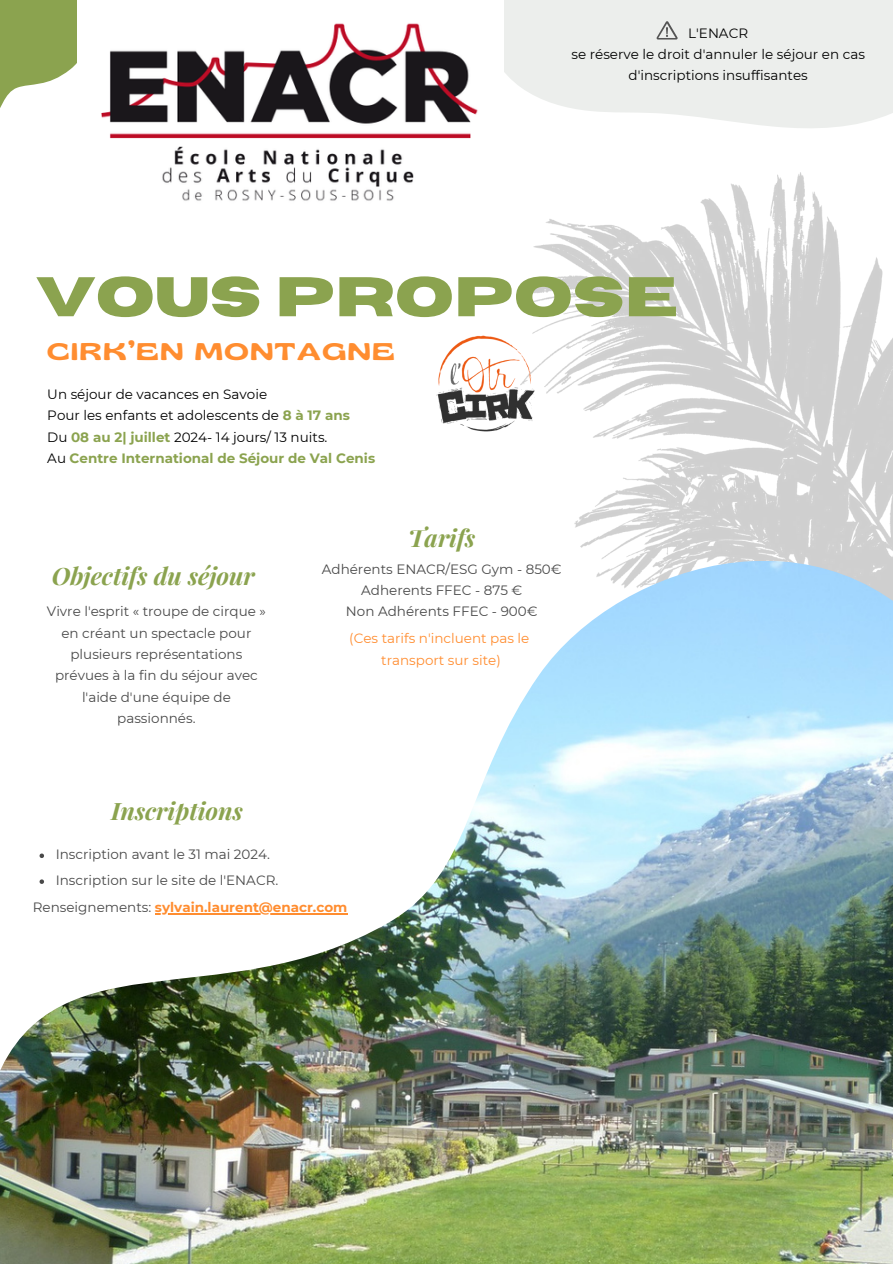
<style>
.page{position:relative;width:893px;height:1264px;background:#fff}
.page>*{position:absolute;margin:0;border:0;box-sizing:border-box;transform-origin:0 0}
.t1{font:700 55.65px "Horizon";color:#8ba34f}
.t2{font:italic 700 24px "Playfair Display";color:#8ba34f}
.t3{font:expanded 24px "Gliker";letter-spacing:.07em;color:#ff8d30}
.t4{font:13.5px/21.3px "Montserrat";color:#494949;text-align:center}
.t5{font:13.5px/21.3px "Montserrat";color:#000;text-align:center}
.t6{font:13.5px "Montserrat";color:#ff8d30}
.t7{font:700 13.5px "Montserrat";color:#ff8d30}
.t8{font:700 13.5px "Montserrat";color:#8ba34f}
.s1{font-weight:700;color:#8ba34f}
.s2{font-weight:400;color:#000}
.s3{font-weight:400;color:#494949}
</style>
<div class="page">
<img style="left:523px;top:172px;width:369px;height:389px">
<img style="left:0;top:561px;width:892px;height:702px">
<svg style="left:0;top:0;width:77px;height:108px"></svg>
<svg style="left:504px;top:0;width:388px;height:128px;background:#edefed"></svg>
<img style="left:101px;top:23px;width:377px;height:178px">
<img style="left:436px;top:325px;width:115px;height:125px">
<svg style="left:656px;top:21px;width:21px;height:18px"></svg>
<svg style="left:40px;top:853px;width:4px;height:5px"></svg>
<svg style="left:40px;top:879px;width:4px;height:4px"></svg>
<hr style="left:155px;top:913px;width:192px;height:1px;background:#ff8d30">
<p class="t5" style="left:688px;top:22px;width:61px">L'ENACR</p>
<h3 class="t5" style="left:571px;top:43px;width:295px">se réserve le droit d'annuler le séjour en cas d'inscriptions insuffisantes</h3>
<p class="t1" style="left:36px;top:270px;width:643px">VOUS PROPOSE</p>
<p class="t3" style="left:47px;top:337px;width:348px">CIRK’EN MONTAGNE</p>
<h3 class="t5" style="left:47px;top:383px;width:221px">Un séjour de vacances en Savoie</h3>
<p class="t5" style="left:47px;top:405px;width:304px">Pour les enfants et adolescents de <span class="s1">8 à 17 ans</span></p>
<p class="t5" style="left:47px;top:426px;width:281px">Du <span class="s1">08 au 2| juillet</span> 2024- 14 jours/ 13 nuits.</p>
<p class="t8" style="left:47px;top:450px;width:329px"><span class="s2">Au</span> Centre International de Séjour de Val Cenis</p>
<h3 class="t2" style="left:408px;top:521px;width:68px">Tarifs</h3>
<p class="t2" style="left:52px;top:559px;width:205px">Objectifs du séjour</p>
<p class="t4" style="left:47px;top:601px;width:220px">Vivre l'esprit « troupe de cirque » en créant un spectacle pour plusieurs représentations prévues à la fin du séjour avec l'aide d'une équipe de passionnés.</p>
<p class="t2" style="left:111px;top:793px;width:133px">Inscriptions</p>
<p class="t4" style="left:322px;top:558px;width:241px">Adhérents ENACR/ESG Gym - 850€</p>
<h2 class="t4" style="left:361px;top:579px;width:163px">Adherents FFEC - 875 €</h2>
<p class="t4" style="left:346px;top:601px;width:193px">Non Adhérents FFEC - 900€</p>
<p class="t6" style="left:349px;top:630px;width:181px">(Ces tarifs n'incluent pas le</p>
<p class="t6" style="left:381px;top:651px;width:121px">transport sur site)</p>
<p class="t4" style="left:56px;top:843px;width:216px">Inscription avant le 31 mai 2024.</p>
<p class="t4" style="left:56px;top:869px;width:224px">Inscription sur le site de l'ENACR.</p>
<p class="t7" style="left:33px;top:899px;width:316px"><span class="s3">Renseignements:</span> sylvain.laurent@enacr.com</p>
</div>
